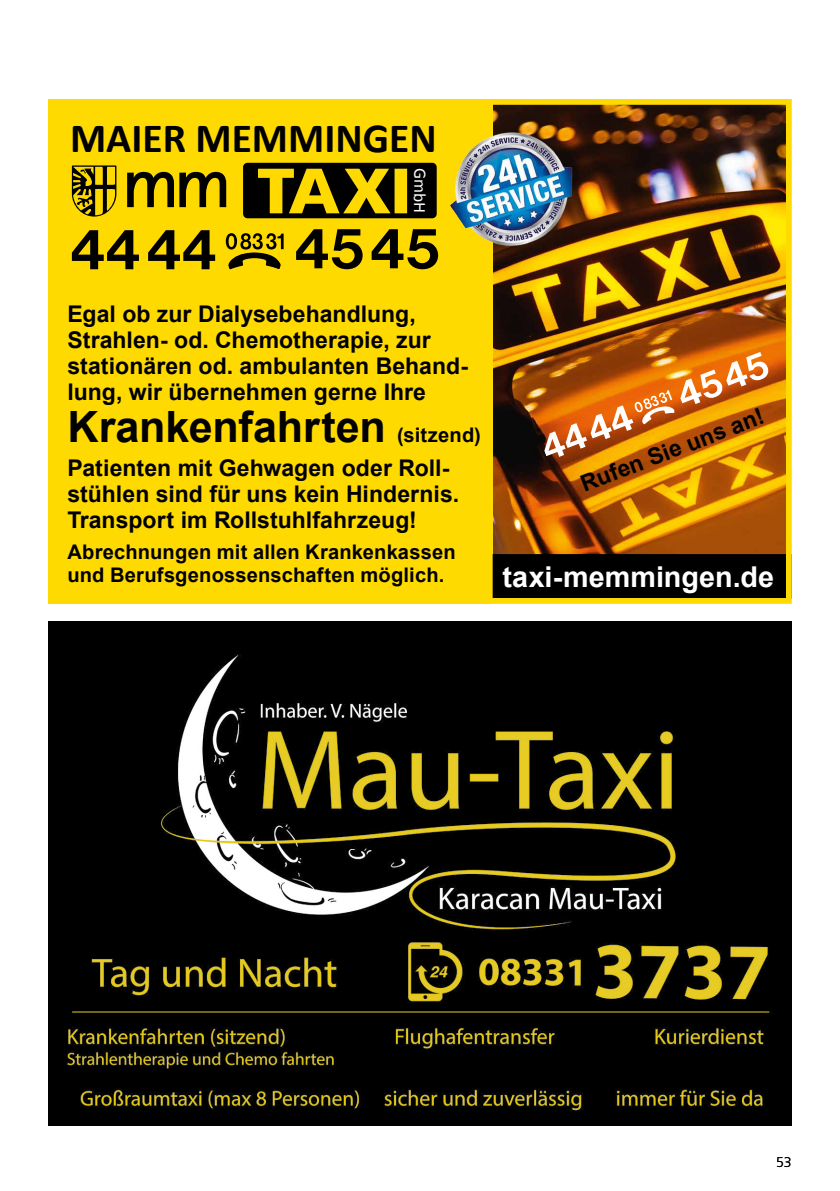
<style>
.page{position:relative;width:840px;height:1191px;background:#fff}
.page>*{position:absolute;margin:0;border:0;box-sizing:border-box;transform-origin:0 0}
.t1{font:700 43.2px "Arial";letter-spacing:-.005em;color:#000}
.t2{font:700 41.6px "Calibri";color:#000}
.t3{font:700 28.8px "Arial";color:#fff}
.t4{font:700 23px/25.8px "Arial";color:#000}
.t5{font:700 20.2px/23px "Arial";letter-spacing:.005em;color:#000}
.t6{font:17.4px "Calibri";color:#fff}
.t7{font:300 14px "Frutiger LT Std";color:#000}
.s1{font-size:20.2px}
</style>
<div class="page">
<div style="left:48px;top:621px;width:743px;height:504px;background:#000"></div>
<img style="left:65px;top:654px;width:705px;height:457px">
<img style="left:492px;top:106px;width:292px;height:448px">
<div style="left:48px;top:99px;width:444px;height:505px;background:#ffda00"></div>
<svg style="left:72px;top:163px;width:366px;height:106px"></svg>
<div style="left:494px;top:555px;width:295px;height:42px;background:#000"></div>
<div style="left:492px;top:554px;width:299px;height:44px;border:3px solid #000"></div>
<svg style="left:536px;top:344px;width:233px;height:113px;background:#cb741f"></svg>
<div style="left:48px;top:99px;width:743px;height:505px;border:6px solid #ffda00"></div>
<img style="left:450px;top:131px;width:122px;height:115px">
<h2 class="t2" style="left:70px;top:111px;width:368px">MAIER MEMMINGEN</h2>
<p class="t6" style="left:431px;top:168px;width:47px;rotate:90deg">GmbH</p>
<p class="t4" style="left:67px;top:302px;width:402px">Egal ob zur Dialysebehandlung, Strahlen- od. Chemotherapie, zur stationären od. ambulanten Behand&shy;lung, wir übernehmen gerne Ihre</p>
<h1 class="t1" style="left:67px;top:398px;width:415px">Krankenfahrten <span class="s1">(sitzend)</span></h1>
<p class="t4" style="left:67px;top:456px;width:393px">Patienten mit Gehwagen oder Roll&shy;stühlen sind für uns kein Hindernis.<br>Transport im Rollstuhlfahrzeug!</p>
<p class="t5" style="left:67px;top:541px;width:389px">Abrechnungen mit allen Krankenkassen und Berufsgenossenschaften möglich.</p>
<p class="t4" style="left:577px;top:473px;width:196px;rotate:-21deg">Rufen Sie uns an!</p>
<p class="t3" style="left:502px;top:557px;width:273px">taxi-memmingen.de</p>
<p class="t7" style="left:775px;top:1154px;width:17px">53</p>
</div>
